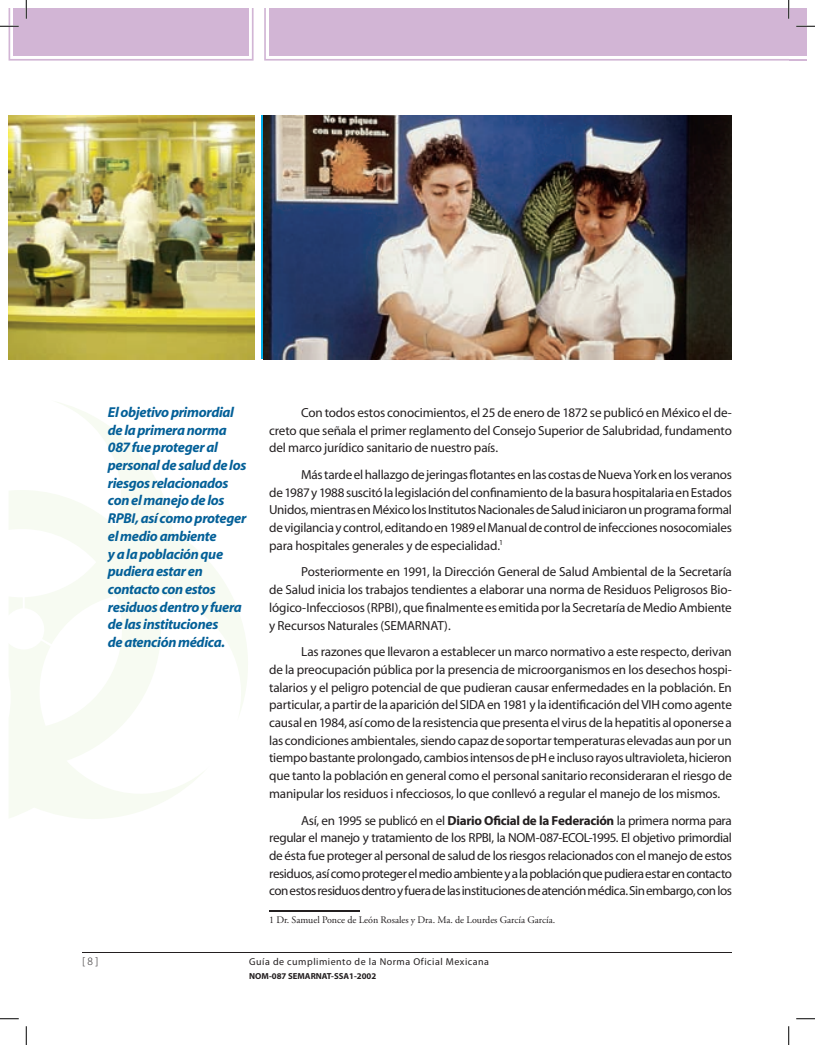
<style>
.page{position:relative;width:815px;height:1045px;background:#fff}
.page>*{position:absolute;margin:0;border:0;box-sizing:border-box;transform-origin:0 0}
.t1{font:italic 700 14.38px/17.8px "Myriad";letter-spacing:-.025em;color:#046098}
.t2{font:13.12px/17.8px "Myriad";letter-spacing:-.015em;color:#231f20;text-align:justify}
.t3{font:300 11.25px "Myriad Pro";color:#231f20}
.t4{font:10px "Adobe Garamond Pro";color:#231f20}
.t5{font:10px "Myriad Pro";letter-spacing:.05em;color:#231f20}
.t6{font:700 8.75px "Myriad Pro";color:#231f20}
.s1{font-family:"Myriad Pro";font-weight:700}
</style>
<div class="page">
<hr style="left:83px;top:952px;width:648px;height:1px;background:#231f20">
<svg style="left:9px;top:402px;width:239px;height:417px"></svg>
<hr style="left:269px;top:910px;width:90px;height:1px;background:#231f20">
<img style="left:264px;top:115px;width:467px;height:244px">
<img style="left:9px;top:115px;width:245px;height:244px">
<svg style="left:0;top:1018px;width:19px;height:1px"></svg>
<svg style="left:796px;top:1018px;width:18px;height:1px"></svg>
<svg style="left:0;top:0;width:253px;height:61px"></svg>
<svg style="left:25px;top:1026px;width:2px;height:19px"></svg>
<svg style="left:264px;top:0;width:550px;height:61px"></svg>
<svg style="left:788px;top:1026px;width:1px;height:19px"></svg>
<p class="t1" style="left:108px;top:404px;width:140px">El objetivo primordial de la primera norma<br>087 fue proteger al personal de salud de los riesgos relacionados con el manejo de los<br>RPBI, así como proteger el medio ambiente<br>y a la población que pudiera estar en contacto con estos residuos dentro y fuera de las instituciones<br>de atención médica.</p>
<p class="t2" style="left:269px;top:404px;width:464px;text-indent:32px">Con todos estos conocimientos, el 25 de enero de 1872 se publicó en México el de&shy;creto que señala el primer reglamento del Consejo Superior de Salubridad, fundamento del marco jurídico sanitario de nuestro país.</p>
<p class="t2" style="left:269px;top:466px;width:464px;text-indent:32px">Más tarde el hallazgo de jeringas flotantes en las costas de Nueva York en los veranos de 1987 y 1988 suscitó la legislación del confinamiento de la basura hospitalaria en Estados Unidos, mientras en México los Institutos Nacionales de Salud iniciaron un programa formal de vigilancia y control, editando en 1989 el Manual de control de infecciones nosocomiales para hospitales generales y de especialidad.<sup>1</sup></p>
<p class="t2" style="left:269px;top:563px;width:464px;text-indent:32px">Posteriormente en 1991, la Dirección General de Salud Ambiental de la Secretaría de Salud inicia los trabajos tendientes a elaborar una norma de Residuos Peligrosos Bio&shy;lógico-Infecciosos (RPBI), que finalmente es emitida por la Secretaría de Medio Ambiente y Recursos Naturales (SEMARNAT).</p>
<p class="t2" style="left:269px;top:643px;width:464px;text-indent:32px">Las razones que llevaron a establecer un marco normativo a este respecto, derivan de la preocupación pública por la presencia de microorganismos en los desechos hospi&shy;talarios y el peligro potencial de que pudieran causar enfermedades en la población. En particular, a partir de la aparición del SIDA en 1981 y la identificación del VIH como agente causal en 1984, así como de la resistencia que presenta el virus de la hepatitis al oponerse a las condiciones ambientales, siendo capaz de soportar temperaturas elevadas aun por un tiempo bastante prolongado, cambios intensos de pH e incluso rayos ultravioleta, hicieron que tanto la población en general como el personal sanitario reconsideraran el riesgo de manipular los residuos i nfecciosos, lo que conllevó a regular el manejo de los mismos.</p>
<p class="t2" style="left:269px;top:812px;width:464px;text-indent:32px">Así, en 1995 se publicó en el <span class="s1">Diario Oficial de la Federación</span> la primera norma para regular el manejo y tratamiento de los RPBI, la NOM-087-ECOL-1995. El objetivo primordial de ésta fue proteger al personal de salud de los riesgos relacionados con el manejo de estos residuos, así como proteger el medio ambiente y a la población que pudiera estar en contacto con estos residuos dentro y fuera de las instituciones de atención médica. Sin embargo, con los</p>
<p class="t4" style="left:269px;top:914px;width:287px">1 Dr. Samuel Ponce de León Rosales y Dra. Ma. de Lourdes García García.</p>
<p class="t3" style="left:82px;top:954px;width:18px">[ 8 ]</p>
<p class="t5" style="left:249px;top:955px;width:241px">Guía de cumplimiento de la Norma Oficial Mexicana</p>
<p class="t6" style="left:249px;top:970px;width:129px">NOM-087 SEMARNAT-SSA1-2002</p>
</div>
